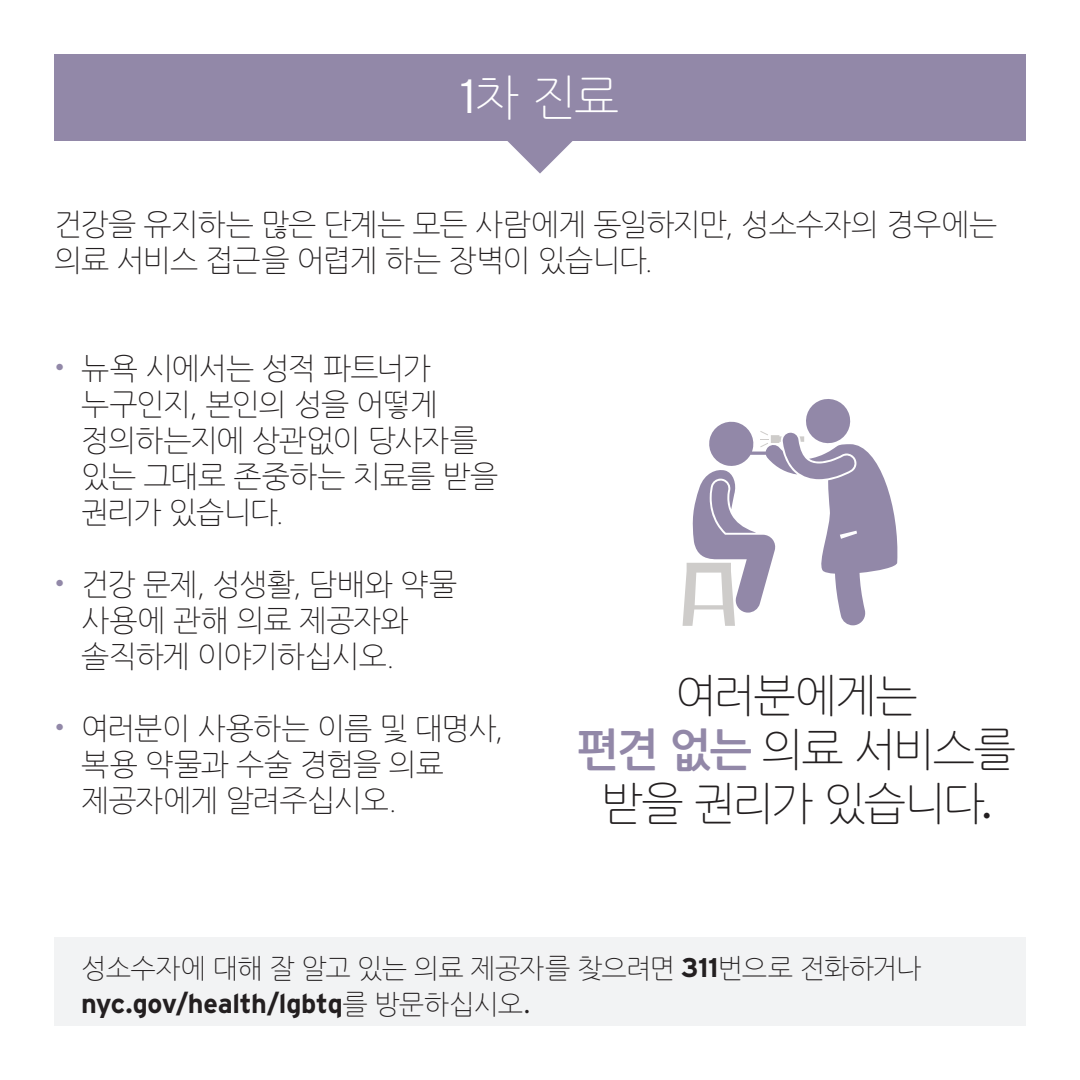
<style>
.page{position:relative;width:1080px;height:1080px;background:#fff}
.page>*{position:absolute;margin:0;border:0;box-sizing:border-box;transform-origin:0 0}
.hed{font:48px "Nanum Gothic OTF Light";color:#fff}
.sub{font:45px/54px "Nanum Gothic OTF Light";letter-spacing:-.05em;color:#231f20;text-align:center}
.body_bullet_Gray{font:30px/36px "Nanum Gothic OTF Light";letter-spacing:-.035em;color:#231f20}
.body{font:27px/36px "Nanum Gothic OTF Light";letter-spacing:-.03em;color:#231f20}
.s1{font-family:"Interstate";font-weight:300}
.s2{font-family:"Interstate";font-weight:300;color:#9288a8}
.s3{font-family:"Nanum Gothic OTF Bold";color:#9288a8}
.s4{font-family:"Interstate";font-weight:700}
</style>
<div class="page">
<div style="left:54px;top:937px;width:972px;height:89px;background:#f2f3f4"></div>
<svg style="left:461px;top:140px;width:158px;height:34px"></svg>
<div style="left:54px;top:54px;width:972px;height:86px;background:#9288a8"></div>
<svg style="left:683px;top:399px;width:215px;height:227px"></svg>
<p class="hed" style="left:461px;top:75px;width:160px"><span class="s1">1</span>차 진료</p>
<p class="body_bullet_Gray" style="left:54px;top:207px;width:945px">건강을 유지하는 많은 단계는 모든 사람에게 동일하지만, 성소수자의 경우에는 의료 서비스 접근을 어렵게 하는 장벽이 있습니다.</p>
<p class="body_bullet_Gray" style="left:81px;top:351px;width:419px;text-indent:-27px"><span class="s2">•</span> 뉴욕 시에서는 성적 파트너가 누구인지, 본인의 성을 어떻게 정의하는지에 상관없이 당사자를 있는 그대로 존중하는 치료를 받을 권리가 있습니다.</p>
<p class="body_bullet_Gray" style="left:81px;top:567px;width:378px;text-indent:-27px"><span class="s2">•</span> 건강 문제, 성생활, 담배와 약물 사용에 관해 의료 제공자와 솔직하게 이야기하십시오.</p>
<p class="body_bullet_Gray" style="left:81px;top:711px;width:424px;text-indent:-27px"><span class="s2">•</span> 여러분이 사용하는 이름 및 대명사, 복용 약물과 수술 경험을 의료 제공자에게 알려주십시오.</p>
<p class="sub" style="left:577px;top:669px;width:441px">여러분에게는<br><span class="s3">편견 없는</span> 의료 서비스를 받을 권리가 있습니다<span class="s1">.</span></p>
<p class="body" style="left:81px;top:950px;width:842px">성소수자에 대해 잘 알고 있는 의료 제공자를 찾으려면 <span class="s4">311</span>번으로 전화하거나 <span class="s4">nyc.gov/health/lgbtq</span>를 방문하십시오<span class="s1">.</span></p>
</div>
